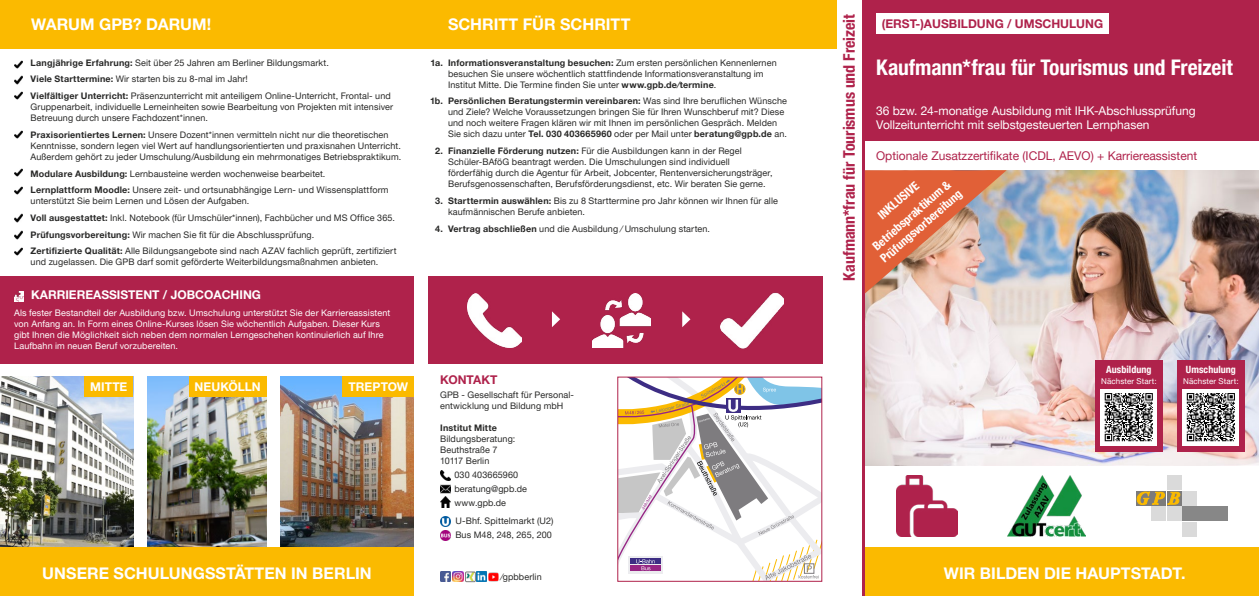
<style>
.page{position:relative;width:1259px;height:596px;background:#fff}
.page>*{position:absolute;margin:0;border:0;box-sizing:border-box;transform-origin:0 0}
.t1{font:700 condensed 21.5px "Helvetica Neue LT Pro";letter-spacing:-.005em;color:#fff}
.t2{font:700 16px "Helvetica Neue LT Pro";letter-spacing:.005em;color:#fff}
.t3{font:700 condensed 16px "Helvetica Neue LT Pro";letter-spacing:-.005em;color:#af224b}
.t4{font:12px/14.4px "Helvetica Neue LT Pro";color:#fff}
.t5{font:12px "Helvetica Neue LT Pro";color:#af224b}
.t6{font:700 12px "Helvetica Neue LT Pro";color:#fff}
.t7{font:700 condensed 12px/20.1px "Helvetica Neue LT Pro";color:#fff;text-align:center}
.t8{font:700 12px "Helvetica Neue LT Pro";color:#af224b}
.t9{font:700 condensed 10px "Helvetica Neue LT Pro";letter-spacing:.005em;color:#fff}
.t10{font:9px/11px "Helvetica Neue LT Pro";letter-spacing:.01em;color:#282827}
.t11{font:9px/11px "Helvetica Neue LT Pro";letter-spacing:.01em;color:#fff}
.t12{font:700 9px "Helvetica Neue LT Pro";letter-spacing:.02em;color:#282827}
.t13{font:8px "Helvetica Neue LT Pro";letter-spacing:.015em;color:#fff}
.s1{font-weight:700}
</style>
<div class="page">
<div style="left:428px;top:276px;width:394px;height:88px;background:#af224b"></div>
<div style="left:0;top:276px;width:414px;height:88px;background:#af224b"></div>
<div style="left:862px;top:0;width:397px;height:142px;background:#af224b"></div>
<img style="left:0;top:376px;width:133px;height:171px">
<img style="left:147px;top:376px;width:119px;height:171px">
<img style="left:281px;top:376px;width:133px;height:171px">
<svg style="left:619px;top:378px;width:201px;height:201px"></svg>
<img style="left:865px;top:170px;width:394px;height:295px">
<div style="left:865px;top:547px;width:394px;height:48px;background:#fbba00"></div>
<div style="left:876px;top:13px;width:233px;height:21px;background:#fff"></div>
<div style="left:865px;top:141px;width:394px;height:29px;background:#fff"></div>
<div style="left:0;top:0;width:414px;height:48px;background:#fbba00"></div>
<div style="left:414px;top:0;width:422px;height:48px;background:#fbba00"></div>
<hr style="left:862px;top:0;width:3px;height:595px;background:#af224b">
<div style="left:0;top:547px;width:414px;height:48px;background:#fbba00"></div>
<div style="left:85px;top:376px;width:48px;height:21px;background:#fbba00"></div>
<div style="left:189px;top:376px;width:77px;height:21px;background:#fbba00"></div>
<div style="left:343px;top:376px;width:71px;height:21px;background:#fbba00"></div>
<img style="left:865px;top:170px;width:141px;height:123px">
<div style="left:1177px;top:359px;width:67px;height:92px;background:#af224b"></div>
<div style="left:1094px;top:359px;width:68px;height:92px;background:#af224b"></div>
<div style="left:1182px;top:388px;width:57px;height:57px;background:#fff"></div>
<svg style="left:1186px;top:393px;width:49px;height:48px;background:#7d7d7d"></svg>
<div style="left:1100px;top:388px;width:57px;height:57px;background:#fff"></div>
<svg style="left:1104px;top:393px;width:48px;height:48px;background:#7c7c7c"></svg>
<svg style="left:14px;top:291px;width:9px;height:10px"></svg>
<svg style="left:440px;top:516px;width:10px;height:24px"></svg>
<svg style="left:440px;top:470px;width:10px;height:36px"></svg>
<svg style="left:440px;top:571px;width:58px;height:10px"></svg>
<img style="left:720px;top:292px;width:63px;height:57px">
<img style="left:467px;top:293px;width:55px;height:54px">
<img style="left:592px;top:293px;width:58px;height:54px">
<svg style="left:552px;top:311px;width:8px;height:16px"></svg>
<svg style="left:682px;top:311px;width:8px;height:16px"></svg>
<svg style="left:14px;top:60px;width:9px;height:8px"></svg>
<svg style="left:14px;top:76px;width:9px;height:8px"></svg>
<svg style="left:14px;top:91px;width:9px;height:9px"></svg>
<svg style="left:14px;top:130px;width:9px;height:9px"></svg>
<svg style="left:14px;top:168px;width:9px;height:8px"></svg>
<svg style="left:14px;top:186px;width:9px;height:8px"></svg>
<svg style="left:14px;top:213px;width:9px;height:9px"></svg>
<svg style="left:14px;top:230px;width:9px;height:9px"></svg>
<svg style="left:14px;top:247px;width:9px;height:8px"></svg>
<div style="left:1151px;top:506px;width:15px;height:14px;background:#dadada"></div>
<div style="left:1166px;top:506px;width:15px;height:14px;background:#dadada"></div>
<svg style="left:1151px;top:504px;width:15px;height:1px"></svg>
<svg style="left:1136px;top:491px;width:14px;height:14px"></svg>
<div style="left:1182px;top:490px;width:14px;height:15px;background:#dadada"></div>
<svg style="left:1167px;top:491px;width:14px;height:14px"></svg>
<div style="left:1182px;top:506px;width:45px;height:14px;background:#878787"></div>
<div style="left:1182px;top:521px;width:14px;height:15px;background:#dadada"></div>
<div style="left:1166px;top:475px;width:15px;height:15px;background:#dadada"></div>
<svg style="left:1137px;top:491px;width:43px;height:13px"></svg>
<img style="left:1007px;top:475px;width:78px;height:61px">
<img style="left:896px;top:475px;width:61px;height:61px">
<h2 class="t2" style="left:31px;top:14px;width:181px">WARUM GPB? DARUM!</h2>
<h2 class="t2" style="left:448px;top:14px;width:184px">SCHRITT FÜR SCHRITT</h2>
<p class="t10" style="left:31px;top:54px;width:362px;line-height:16.7px"><span class="s1">Langjährige Erfahrung:</span> Seit über 25 Jahren am Berliner Bildungsmarkt.<br><span class="s1">Viele Starttermine:</span> Wir starten bis zu 8-mal im Jahr!<br><span class="s1">Vielfältiger Unterricht:</span> Präsenzunterricht mit anteiligem Online-Unterricht, Frontal- und</p>
<p class="t10" style="left:31px;top:101px;width:364px">Gruppenarbeit, individuelle Lerneinheiten sowie Bearbeitung von Projekten mit intensiver<br>Betreuung durch unsere Fachdozent*innen.</p>
<p class="t10" style="left:31px;top:129px;width:372px"><span class="s1">Praxisorientiertes Lernen:</span> Unsere Dozent*innen vermitteln nicht nur die theoretischen<br>Kenntnisse, sondern legen viel Wert auf handlungsorientierten und praxisnahen Unterricht.<br>Außerdem gehört zu jeder Umschulung/Ausbildung ein mehrmonatiges Betriebspraktikum.</p>
<p class="t10" style="left:31px;top:165px;width:359px;line-height:16.7px"><span class="s1">Modulare Ausbildung:</span> Lernbausteine werden wochenweise bearbeitet.<br><span class="s1">Lernplattform Moodle:</span> Unsere zeit- und ortsunabhängige Lern- und Wissensplattform</p>
<p class="t10" style="left:31px;top:192px;width:367px;line-height:16.7px">unterstützt Sie beim Lernen und Lösen der Aufgaben.<br><span class="s1">Voll ausgestattet:</span> Inkl. Notebook (für Umschüler*innen), Fachbücher und MS Office 365.<br><span class="s1">Prüfungsvorbereitung:</span> Wir machen Sie fit für die Abschlussprüfung.<br><span class="s1">Zertifizierte Qualität:</span> Alle Bildungsangebote sind nach AZAV fachlich geprüft, zertifiziert</p>
<p class="t10" style="left:31px;top:256px;width:349px">und zugelassen. Die GPB darf somit geförderte Weiterbildungsmaßnahmen anbieten.</p>
<h3 class="t6" style="left:31px;top:287px;width:231px">KARRIEREASSISTENT / JOBCOACHING</h3>
<p class="t11" style="left:14px;top:307px;width:377px">Als fester Bestandteil der Ausbildung bzw. Umschulung unterstützt Sie der Karriereassistent von Anfang an. In Form eines Online-Kurses lösen Sie wöchentlich Aufgaben. Dieser Kurs gibt Ihnen die Möglichkeit sich neben dem normalen Lerngeschehen kontinuierlich auf Ihre Laufbahn im neuen Beruf vorzubereiten.</p>
<h3 class="t6" style="left:90px;top:379px;width:39px">MITTE</h3>
<h3 class="t6" style="left:195px;top:379px;width:68px">NEUKÖLLN</h3>
<h3 class="t6" style="left:349px;top:379px;width:61px">TREPTOW</h3>
<p class="t10" style="left:448px;top:57px;width:330px"><span class="s1">Informationsveranstaltung besuchen:</span> Zum ersten persönlichen Kennenlernen besuchen Sie unsere wöchentlich stattfindende Informationsveranstaltung im<br>Institut Mitte. Die Termine finden Sie unter <span class="s1">www.gpb.de/termine</span>.</p>
<p class="t10" style="left:448px;top:95px;width:340px"><span class="s1">Persönlichen Beratungstermin vereinbaren:</span> Was sind Ihre beruflichen Wünsche und Ziele? Welche Voraussetzungen bringen Sie für Ihren Wunschberuf mit? Diese und noch weitere Fragen klären wir mit Ihnen im persönlichen Gespräch. Melden Sie sich dazu unter <span class="s1">Tel. 030 403665960</span> oder per Mail unter <span class="s1">beratung@gpb.de</span> an.</p>
<p class="t10" style="left:448px;top:145px;width:326px"><span class="s1">Finanzielle Förderung nutzen:</span> Für die Ausbildungen kann in der Regel Schüler-BAföG beantragt werden. Die Umschulungen sind individuell förderfähig durch die Agentur für Arbeit, Jobcenter, Rentenversicherungsträger, Berufsgenossenschaften, Berufsförderungsdienst, etc. Wir beraten Sie gerne.</p>
<p class="t10" style="left:448px;top:195px;width:331px"><span class="s1">Starttermin auswählen:</span> Bis zu 8 Starttermine pro Jahr können wir Ihnen für alle kaufmännischen Berufe anbieten.</p>
<p class="t10" style="left:448px;top:222px;width:263px"><span class="s1">Vertrag abschließen</span> und die Ausbildung / Umschulung starten.</p>
<p class="t12" style="left:430px;top:58px;width:14px">1a.</p>
<p class="t12" style="left:430px;top:95px;width:14px">1b.</p>
<p class="t12" style="left:435px;top:145px;width:9px">2.</p>
<p class="t12" style="left:435px;top:195px;width:9px">3.</p>
<p class="t12" style="left:435px;top:223px;width:9px">4.</p>
<h3 class="t8" style="left:440px;top:372px;width:59px">KONTAKT</h3>
<p class="t10" style="left:440px;top:389px;width:135px">GPB - Gesellschaft für Personal&shy;entwicklung und Bildung mbH</p>
<p class="t12" style="left:440px;top:422px;width:58px">Institut Mitte</p>
<p class="t10" style="left:440px;top:433px;width:77px">Bildungsberatung:<br>Beuthstraße 7<br>10117 Berlin</p>
<p class="t10" style="left:454px;top:467px;width:74px;line-height:14px">030 403665960 beratung@gpb.de www.gpb.de</p>
<p class="t10" style="left:455px;top:513px;width:99px;line-height:14px">U-Bhf. Spittelmarkt (U2)<br>Bus M48, 248, 265, 200</p>
<h2 class="t2" style="left:42px;top:563px;width:331px">UNSERE SCHULUNGSSTÄTTEN IN BERLIN</h2>
<p class="t10" style="left:501px;top:570px;width:42px">/gpbberlin</p>
<h2 class="t3" style="left:839px;top:280px;width:268px;rotate:-90deg">Kaufmann*frau für Tourismus und Freizeit</h2>
<h3 class="t8" style="left:882px;top:16px;width:223px">(ERST-)AUSBILDUNG / UMSCHULUNG</h3>
<h1 class="t1" style="left:876px;top:54px;width:358px">Kaufmann*frau für Tourismus und Freizeit</h1>
<h3 class="t4" style="left:876px;top:103px;width:321px">36 bzw. 24-monatige Ausbildung mit IHK-Abschlussprüfung<br>Vollzeitunterricht mit selbstgesteuerten Lernphasen</h3>
<h3 class="t5" style="left:876px;top:148px;width:322px">Optionale Zusatzzertifikate (ICDL, AEVO) + Karriereassistent</h3>
<h3 class="t7" style="left:854px;top:225px;width:100px;rotate:-41deg">INKLUSIVE<br>Betriebspraktikum &amp;</h3>
<h3 class="t7" style="left:875px;top:252px;width:105px;rotate:-41deg">Prüfungsvorbereitung</h3>
<p class="t9" style="left:1106px;top:363px;width:47px">Ausbildung</p>
<p class="t13" style="left:1101px;top:376px;width:57px">Nächster Start:</p>
<p class="t9" style="left:1186px;top:363px;width:51px">Umschulung</p>
<p class="t13" style="left:1183px;top:376px;width:57px">Nächster Start:</p>
<h2 class="t2" style="left:944px;top:563px;width:243px">WIR BILDEN DIE HAUPTSTADT.</h2>
</div>
